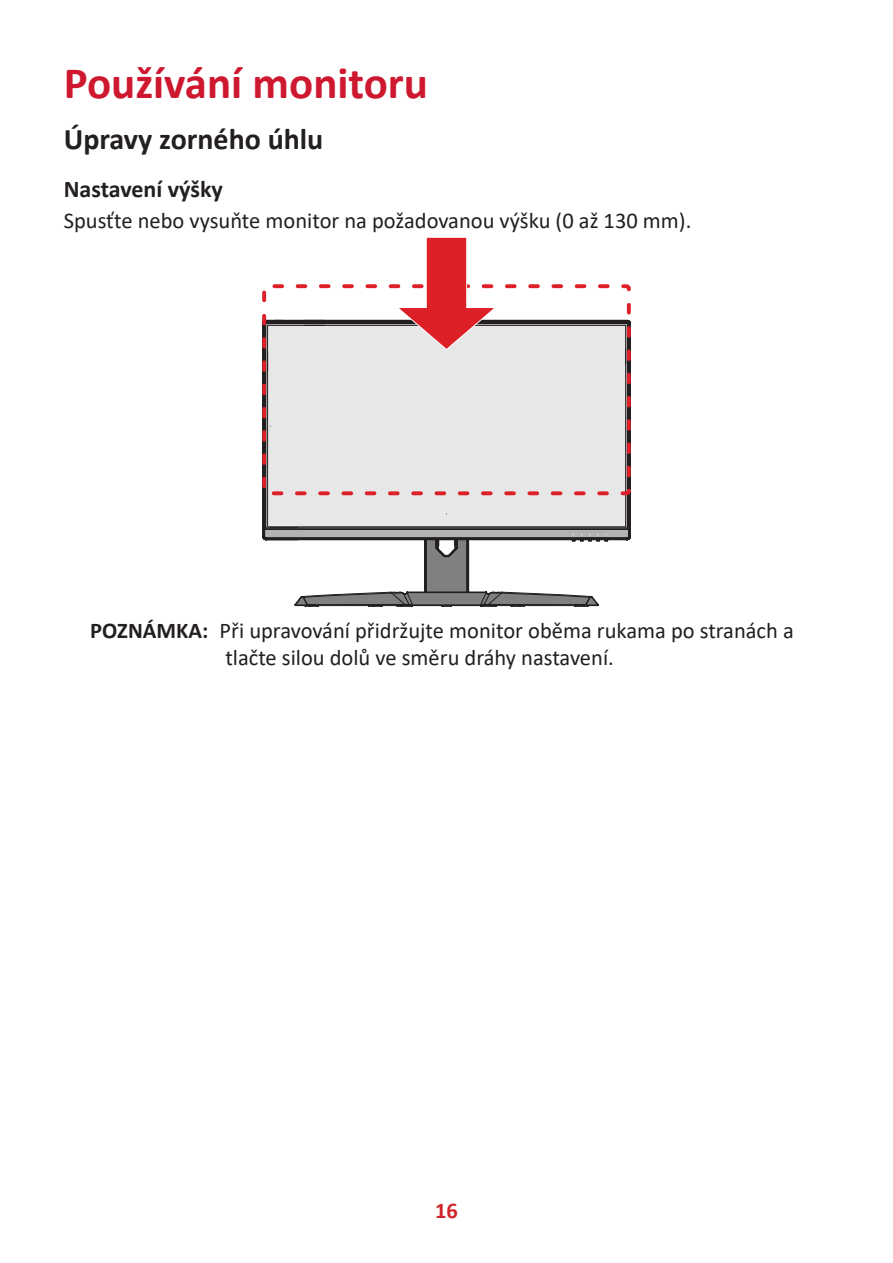
<style>
.page{position:relative;width:893px;height:1263px;background:#fff}
.page>*{position:absolute;margin:0;border:0;box-sizing:border-box;transform-origin:0 0}
.t1{font:700 45px "Calibri";color:#ce182f}
.t2{font:700 30px "Calibri";color:#231f20}
.t3{font:700 24px "Calibri";color:#231f20}
.t4{font:22.5px/27px "Calibri";color:#231f20}
.t5{font:700 22.5px "Calibri";color:#d1232a}
.s1{font-weight:700}
</style>
<div class="page">
<div style="left:262px;top:320px;width:369px;height:222px;background:#e6e7e6"></div>
<svg style="left:605px;top:533px;width:3px;height:8px"></svg>
<div style="left:262px;top:284px;width:369px;height:211px;border:4px dashed #dd1f28;border-radius:2px"></div>
<svg style="left:295px;top:481px;width:304px;height:126px"></svg>
<svg style="left:394px;top:237px;width:105px;height:114px"></svg>
<h1 class="t1" style="left:64px;top:52px;width:366px">Používání monitoru</h1>
<h2 class="t2" style="left:64px;top:117px;width:261px">Úpravy zorného úhlu</h2>
<p class="t3" style="left:64px;top:172px;width:161px">Nastavení výšky</p>
<p class="t4" style="left:64px;top:207px;width:629px">Spusťte nebo vysuňte monitor na požadovanou výšku (0 až 130 mm).</p>
<p class="t4" style="left:225px;top:616px;width:570px;text-indent:-135px"><span class="s1">POZNÁMKA:</span> Při upravování přidržujte monitor oběma rukama po stranách a tlačte silou dolů ve směru dráhy nastavení.</p>
<p class="t5" style="left:435px;top:1194px;width:24px">16</p>
</div>
